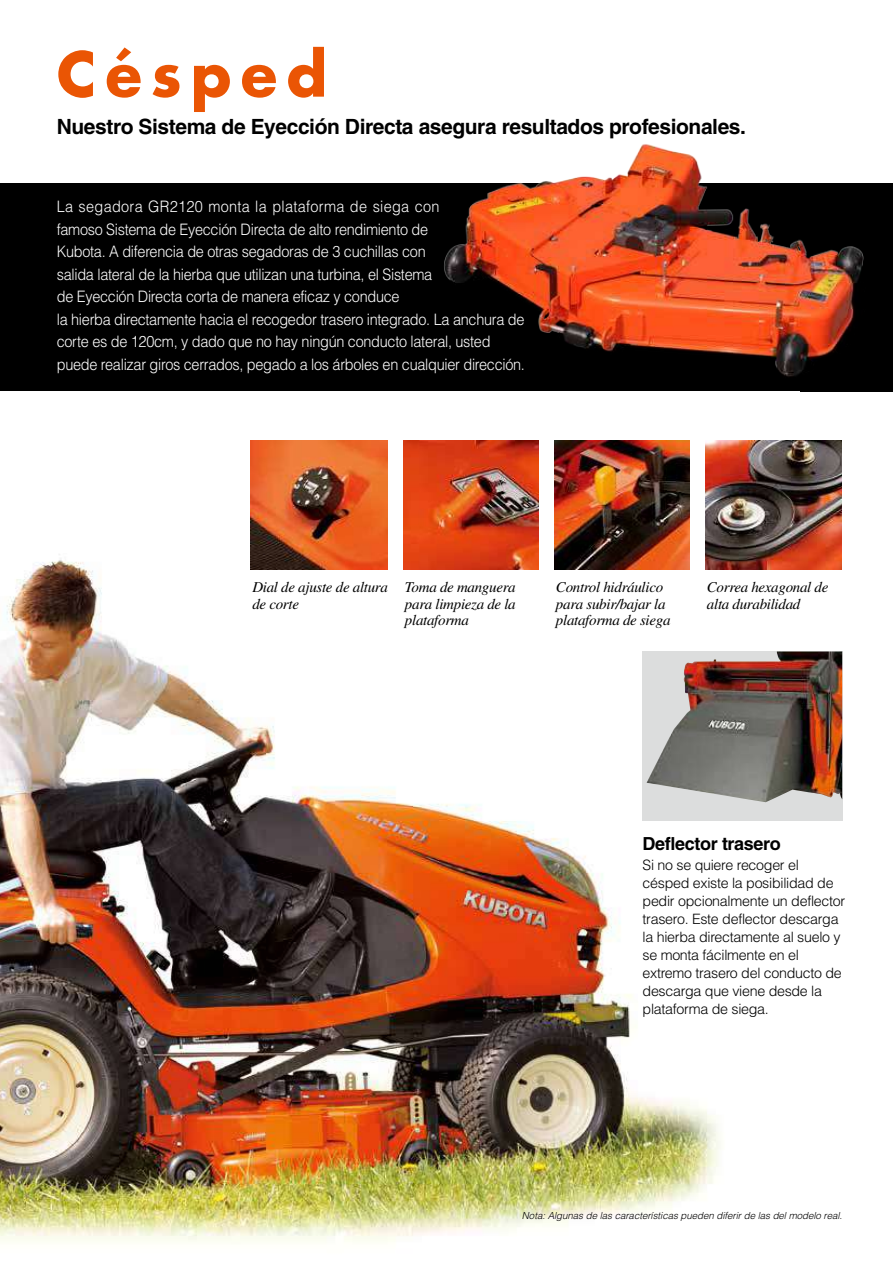
<style>
.page{position:relative;width:893px;height:1263px;background:#fff}
.page>*{position:absolute;margin:0;border:0;box-sizing:border-box;transform-origin:0 0}
.t1{font:700 60px "Futura";letter-spacing:.15em;color:#ea5504}
.t2{font:700 21px "Helvetica";letter-spacing:-.02em;color:#000}
.t3{font:700 18px "Helvetica";letter-spacing:-.02em;color:#000}
.t4{font:300 15.75px/22.5px "Helvetica";letter-spacing:-.02em;color:#fff;scale:.92 1}
.t5{font:italic 15px/16.5px "Times";letter-spacing:-.02em;color:#000}
.t6{font:300 14.25px/18px "Helvetica";letter-spacing:-.02em;color:#000}
.t7{font:italic 300 9.75px "Helvetica";letter-spacing:-.005em;color:#000}
</style>
<div class="page">
<div style="left:0;top:183px;width:893px;height:208px;background:#000"></div>
<img style="left:0;top:440px;width:799px;height:803px">
<div style="left:642px;top:651px;width:200px;height:170px;background:#dcdddd"></div>
<img style="left:646px;top:651px;width:196px;height:151px">
<img style="left:251px;top:441px;width:137px;height:129px">
<img style="left:403px;top:441px;width:136px;height:129px">
<img style="left:554px;top:441px;width:136px;height:129px">
<img style="left:705px;top:441px;width:137px;height:129px">
<img style="left:444px;top:144px;width:420px;height:233px">
<h1 class="t1" style="left:57px;top:32px;width:272px">Césped</h1>
<h2 class="t2" style="left:57px;top:114px;width:691px">Nuestro Sistema de Eyección Directa asegura resultados profesionales.</h2>
<p class="t4" style="left:57px;top:195px;width:510px">La segadora GR2120 monta la plataforma de siega con<br>famoso Sistema de Eyección Directa de alto rendimiento de<br>Kubota. A diferencia de otras segadoras de 3 cuchillas con<br>salida lateral de la hierba que utilizan una turbina, el Sistema<br>de Eyección Directa corta de manera eficaz y conduce<br>la hierba directamente hacia el recogedor trasero integrado. La anchura de corte es de 120cm, y dado que no hay ningún conducto lateral, usted puede realizar giros cerrados, pegado a los árboles en cualquier dirección.</p>
<p class="t5" style="left:252px;top:579px;width:137px">Dial de ajuste de altura de corte</p>
<p class="t5" style="left:707px;top:579px;width:123px">Correa hexagonal de alta durabilidad</p>
<p class="t5" style="left:405px;top:579px;width:112px;text-align:justify">Toma de manguera para limpieza de la plataforma</p>
<p class="t5" style="left:556px;top:579px;width:116px">Control hidráulico para subir/bajar la plataforma de siega</p>
<p class="t3" style="left:643px;top:832px;width:140px">Deflector trasero</p>
<p class="t6" style="left:643px;top:856px;width:204px">Si no se quiere recoger el césped existe la posibilidad de pedir opcionalmente un deflector trasero. Este deflector descarga la hierba directamente al suelo y se monta fácilmente en el extremo trasero del conducto de descarga que viene desde la plataforma de siega.</p>
<p class="t7" style="left:522px;top:1210px;width:322px">Nota: Algunas de las características pueden diferir de las del modelo real.</p>
</div>
